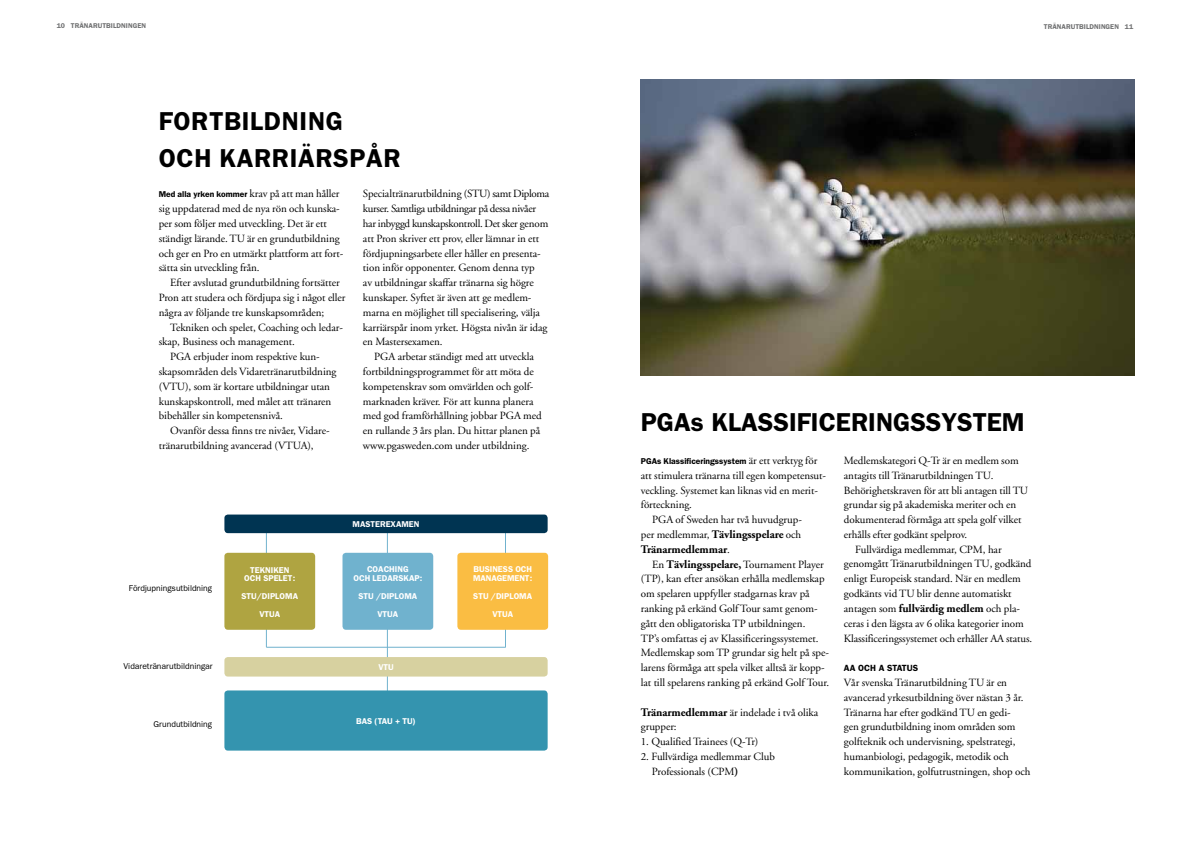
<style>
.page{position:relative;width:1191px;height:842px;background:#fff}
.page>*{position:absolute;margin:0;border:0;box-sizing:border-box;transform-origin:0 0}
.t1{font:600 26px/36.5px "Franklin Gothic";letter-spacing:.015em;color:#000}
.t2{font:700 11.5px "Adobe Garamond";letter-spacing:-.005em;color:#000}
.t3{font:11px/14.8px "Adobe Garamond";letter-spacing:-.005em;color:#000}
.t4{font:600 9px "Franklin Gothic";letter-spacing:.01em;color:#000}
.t5{font:600 8.5px/18px "Franklin Gothic";color:#fff;text-align:center}
.t6{font:600 8.5px "Franklin Gothic";color:#000}
.t7{font:8.5px "Franklin Gothic";color:#000}
.t8{font:600 7px "Franklin Gothic";letter-spacing:.005em;color:#707172}
.s1{font-family:"Adobe Garamond";font-weight:400;font-size:11px}
.s2{font-weight:700;font-size:11.5px}
.s3{font-weight:400;font-size:11px}
</style>
<div class="page">
<hr style="left:387px;top:533px;width:1px;height:182px;background:#70b2ce">
<hr style="left:266px;top:533px;width:1px;height:114px;background:#70b2ce">
<hr style="left:505px;top:533px;width:1px;height:114px;background:#70b2ce">
<img style="left:641px;top:79px;width:493px;height:296px">
<div style="left:224px;top:690px;width:323px;height:61px;background:#3494af;border-radius:3px"></div>
<div style="left:224px;top:514px;width:323px;height:19px;background:#003452;border-radius:3px"></div>
<div style="left:342px;top:553px;width:91px;height:77px;background:#70b2ce;border-radius:3px"></div>
<div style="left:224px;top:553px;width:91px;height:77px;background:#afa441;border-radius:3px"></div>
<div style="left:224px;top:657px;width:323px;height:19px;background:#d7d1a0;border-radius:3px"></div>
<div style="left:457px;top:553px;width:91px;height:77px;background:#fabd43;border-radius:3px"></div>
<hr style="left:266px;top:647px;width:240px;height:1px;background:#70b2ce">
<p class="t8" style="left:57px;top:22px;width:91px">10 TRÄNARUTBILDNINGEN</p>
<p class="t8" style="left:1044px;top:23px;width:91px">TRÄNARUTBILDNINGEN 11</p>
<h1 class="t1" style="left:159px;top:102px;width:243px">FORTBILDNING<br>OCH KARRIÄRSPÅR</h1>
<p class="t6" style="left:159px;top:190px;width:182px">Med alla yrken kommer <span class="s1">krav på att man håller</span></p>
<p class="t3" style="left:159px;top:202px;width:186px">sig uppdaterad med de nya rön och kunska&shy;per som följer med utveckling. Det är ett ständigt lärande. TU är en grundutbildning och ger en Pro en utmärkt plattform att fort&shy;sätta sin utveckling från.</p>
<p class="t3" style="left:159px;top:276px;width:188px;text-indent:11px">Efter avslutad grundutbildning fortsätter<br>Pron att studera och fördjupa sig i något eller några av följande tre kunskapsområden;</p>
<p class="t3" style="left:170px;top:320px;width:174px">Tekniken och spelet, Coaching och ledar-</p>
<p class="t3" style="left:159px;top:335px;width:137px">skap, Business och management.</p>
<p class="t3" style="left:170px;top:350px;width:151px">PGA erbjuder inom respektive kun-</p>
<p class="t3" style="left:159px;top:364px;width:179px">skapsområden dels Vidaretränarutbildning</p>
<p class="t3" style="left:159px;top:379px;width:173px">(VTU), som är kortare utbildningar utan</p>
<p class="t3" style="left:159px;top:394px;width:174px">kunskapskontroll, med målet att tränaren</p>
<p class="t3" style="left:159px;top:409px;width:126px">bibehåller sin kompetensnivå.</p>
<p class="t3" style="left:170px;top:424px;width:161px">Ovanför dessa finns tre nivåer, Vidare-</p>
<p class="t3" style="left:159px;top:438px;width:156px">tränarutbildning avancerad (VTUA),</p>
<p class="t3" style="left:363px;top:187px;width:188px">Specialtränarutbildning (STU) samt Diploma kurser. Samtliga utbildningar på dessa nivåer har inbyggd kunskapskontroll. Det sker genom att Pron skriver ett prov, eller lämnar in ett fördjupningsarbete eller håller en presenta&shy;tion inför opponenter. Genom denna typ<br>av utbildningar skaffar tränarna sig högre kunskaper. Syftet är även att ge medlem&shy;marna en möjlighet till specialisering, välja karriärspår inom yrket. Högsta nivån är idag en Mastersexamen.</p>
<p class="t3" style="left:363px;top:350px;width:180px;text-indent:11px">PGA arbetar ständigt med att utveckla fortbildningsprogrammet för att möta de kompetenskrav som omvärlden och golf&shy;marknaden kräver. För att kunna planera med god framförhållning jobbar PGA med en rullande 3 års plan. Du hittar planen på www.pgasweden.com under utbildning.</p>
<p class="t7" style="left:129px;top:583px;width:85px">Fördjupningsutbildning</p>
<p class="t7" style="left:123px;top:661px;width:91px">Vidaretränarutbildningar</p>
<p class="t7" style="left:154px;top:719px;width:60px">Grundutbildning</p>
<p class="t5" style="left:244px;top:565px;width:53px;line-height:8.2px">TEKNIKEN<br>OCH SPELET:</p>
<p class="t5" style="left:241px;top:587px;width:58px">STU/DIPLOMA<br>VTUA</p>
<p class="t5" style="left:352px;top:515px;width:68px">MASTEREXAMEN</p>
<p class="t5" style="left:353px;top:564px;width:70px;line-height:9px">COACHING<br>OCH LEDARSKAP:</p>
<p class="t5" style="left:358px;top:587px;width:60px">STU /DIPLOMA<br>VTUA</p>
<p class="t5" style="left:378px;top:658px;width:17px">VTU</p>
<p class="t5" style="left:356px;top:712px;width:61px">BAS (TAU + TU)</p>
<p class="t5" style="left:473px;top:564px;width:61px;line-height:9px;text-align:left">BUSINESS OCH<br>MANAGEMENT:</p>
<p class="t5" style="left:473px;top:587px;width:60px">STU /DIPLOMA<br>VTUA</p>
<h1 class="t1" style="left:641px;top:403px;width:385px">PGAs KLASSIFICERINGSSYSTEM</h1>
<p class="t6" style="left:641px;top:456px;width:178px">PGAs Klassificeringssystem <span class="s1">är ett verktyg för</span></p>
<p class="t3" style="left:641px;top:468px;width:187px">att stimulera tränarna till egen kompetensut-</p>
<p class="t3" style="left:641px;top:483px;width:178px">veckling. Systemet kan liknas vid en merit-</p>
<p class="t3" style="left:641px;top:498px;width:53px">förteckning.</p>
<p class="t3" style="left:652px;top:512px;width:151px">PGA of Sweden har två huvudgrup-</p>
<p class="t3" style="left:641px;top:527px;width:162px">per medlemmar, <span class="s2">Tävlingsspelare</span> och</p>
<p class="t2" style="left:641px;top:543px;width:91px">Tränarmedlemmar<span class="s3">.</span></p>
<p class="t3" style="left:641px;top:557px;width:190px;text-indent:11px">En <span class="s2">Tävlingsspelare,</span> Tournament Player (TP), kan efter ansökan erhålla medlemskap om spelaren uppfyller stadgarnas krav på ranking på erkänd Golf Tour samt genom&shy;gått den obligatoriska TP utbildningen.<br>TP’s omfattas ej av Klassificeringssystemet.<br>Medlemskap som TP grundar sig helt på spe&shy;larens förmåga att spela vilket alltså är kopp&shy;lat till spelarens ranking på erkänd Golf Tour.</p>
<p class="t3" style="left:641px;top:705px;width:179px"><span class="s2">Tränarmedlemmar</span> är indelade i två olika grupper:</p>
<p class="t3" style="left:641px;top:734px;width:119px">1. Qualified Trainees (Q-Tr)</p>
<p class="t3" style="left:652px;top:749px;width:124px;text-indent:-11px">2. Fullvärdiga medlemmar Club<br>Professionals (CPM<span class="s2">)</span></p>
<p class="t3" style="left:844px;top:453px;width:176px">Medlemskategori Q-Tr är en medlem som</p>
<p class="t3" style="left:844px;top:468px;width:151px">antagits till Tränarutbildningen TU.</p>
<p class="t3" style="left:844px;top:483px;width:186px">Behörighetskraven för att bli antagen till TU</p>
<p class="t3" style="left:844px;top:498px;width:174px">grundar sig på akademiska meriter och en</p>
<p class="t3" style="left:844px;top:512px;width:179px">dokumenterad förmåga att spela golf vilket</p>
<p class="t3" style="left:844px;top:527px;width:125px">erhålls efter godkänt spelprov.</p>
<p class="t3" style="left:855px;top:542px;width:148px">Fullvärdiga medlemmar, CPM, har</p>
<p class="t3" style="left:844px;top:557px;width:189px">genomgått Tränarutbildningen TU, godkänd</p>
<p class="t3" style="left:844px;top:572px;width:178px">enligt Europeisk standard. När en medlem</p>
<p class="t3" style="left:844px;top:586px;width:169px">godkänts vid TU blir denne automatiskt</p>
<p class="t3" style="left:844px;top:601px;width:177px">antagen som <span class="s2">fullvärdig medlem</span> och pla-</p>
<p class="t3" style="left:844px;top:616px;width:181px">ceras i den lägsta av 6 olika kategorier inom</p>
<p class="t3" style="left:844px;top:631px;width:190px">Klassificeringssystemet och erhåller AA status.</p>
<p class="t4" style="left:844px;top:663px;width:76px">AA OCH A STATUS</p>
<p class="t3" style="left:844px;top:675px;width:188px">Vår svenska Tränarutbildning TU är en avancerad yrkesutbildning över nästan 3 år.<br>Tränarna har efter godkänd TU en gedi-<br>gen grundutbildning inom områden som golfteknik och undervisning, spelstrategi, humanbiologi, pedagogik, metodik och kommunikation, golfutrustningen, shop och</p>
</div>
